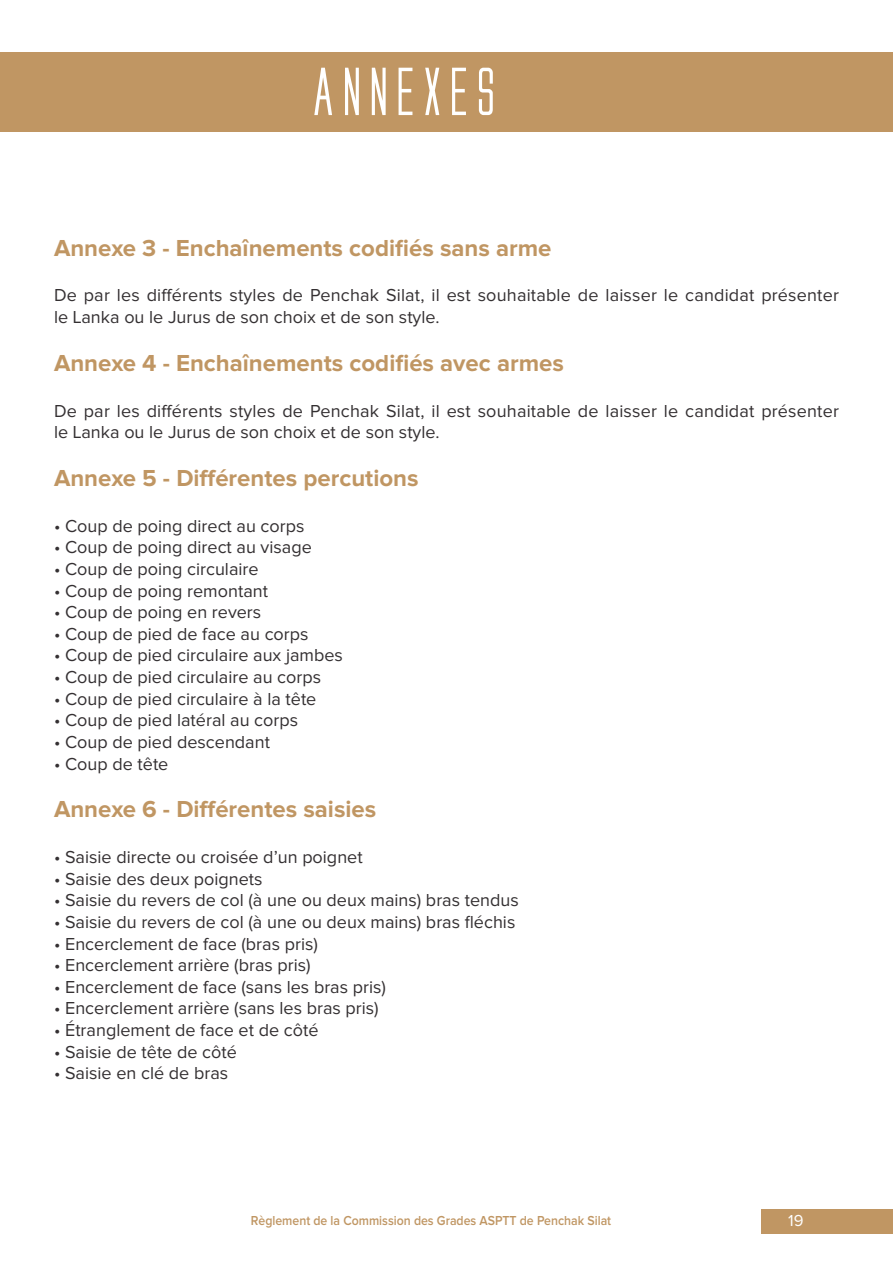
<style>
.page{position:relative;width:893px;height:1263px;background:#fff}
.page>*{position:absolute;margin:0;border:0;box-sizing:border-box;transform-origin:0 0}
.t1{font:700 63px "Alien League";color:#fff}
.t2{font:700 24px "Proxima Nova";color:#c09663}
.t3{font:18px/21.6px "Proxima Nova";color:#343032}
.t4{font:16.5px "Proxima Nova";color:#fff}
.t5{font:600 13.5px "Proxima Nova";color:#c09663;scale:.91 1}
</style>
<div class="page">
<div style="left:761px;top:1209px;width:132px;height:24px;background:#c09663"></div>
<div style="left:0;top:52px;width:893px;height:80px;background:#c09663"></div>
<h1 class="t1" style="left:310px;top:68px;width:193px">ANNEXES</h1>
<h2 class="t2" style="left:54px;top:240px;width:499px">Annexe 3 - Enchaînements codifiés sans arme</h2>
<p class="t3" style="left:54px;top:286px;width:786px">De par les différents styles de Penchak Silat, il est souhaitable de laisser le candidat présenter le Lanka ou le Jurus de son choix et de son style.</p>
<h2 class="t2" style="left:54px;top:355px;width:511px">Annexe 4 - Enchaînements codifiés avec armes</h2>
<p class="t3" style="left:54px;top:402px;width:786px">De par les différents styles de Penchak Silat, il est souhaitable de laisser le candidat présenter le Lanka ou le Jurus de son choix et de son style.</p>
<h2 class="t2" style="left:54px;top:470px;width:366px">Annexe 5 - Différentes percutions</h2>
<p class="t3" style="left:54px;top:517px;width:252px">• Coup de poing direct au corps</p>
<p class="t3" style="left:54px;top:538px;width:259px">• Coup de poing direct au visage</p>
<p class="t3" style="left:54px;top:560px;width:206px">• Coup de poing circulaire</p>
<p class="t3" style="left:54px;top:582px;width:216px">• Coup de poing remontant</p>
<p class="t3" style="left:54px;top:603px;width:209px">• Coup de poing en revers</p>
<p class="t3" style="left:54px;top:625px;width:256px">• Coup de pied de face au corps</p>
<p class="t3" style="left:54px;top:646px;width:290px">• Coup de pied circulaire aux jambes</p>
<p class="t3" style="left:54px;top:668px;width:269px">• Coup de pied circulaire au corps</p>
<p class="t3" style="left:54px;top:690px;width:264px">• Coup de pied circulaire à la tête</p>
<p class="t3" style="left:54px;top:711px;width:246px">• Coup de pied latéral au corps</p>
<p class="t3" style="left:54px;top:733px;width:218px">• Coup de pied descendant</p>
<p class="t3" style="left:54px;top:754px;width:116px">• Coup de tête</p>
<h2 class="t2" style="left:54px;top:801px;width:324px">Annexe 6 - Différentes saisies</h2>
<p class="t3" style="left:54px;top:848px;width:310px">• Saisie directe ou croisée d’un poignet</p>
<p class="t3" style="left:54px;top:870px;width:210px">• Saisie des deux poignets</p>
<p class="t3" style="left:54px;top:891px;width:466px">• Saisie du revers de col (à une ou deux mains) bras tendus</p>
<p class="t3" style="left:54px;top:913px;width:463px">• Saisie du revers de col (à une ou deux mains) bras fléchis</p>
<p class="t3" style="left:54px;top:934px;width:265px">• Encerclement de face (bras pris)</p>
<p class="t3" style="left:54px;top:956px;width:258px">• Encerclement arrière (bras pris)</p>
<p class="t3" style="left:54px;top:978px;width:333px">• Encerclement de face (sans les bras pris)</p>
<p class="t3" style="left:54px;top:999px;width:326px">• Encerclement arrière (sans les bras pris)</p>
<p class="t3" style="left:54px;top:1021px;width:266px">• Étranglement de face et de côté</p>
<p class="t3" style="left:54px;top:1042px;width:184px">• Saisie de tête de côté</p>
<p class="t3" style="left:54px;top:1064px;width:176px">• Saisie en clé de bras</p>
<p class="t5" style="left:251px;top:1216px;width:397px">Règlement de la Commission des Grades ASPTT de Penchak Silat</p>
<p class="t4" style="left:788px;top:1215px;width:17px">19</p>
</div>
